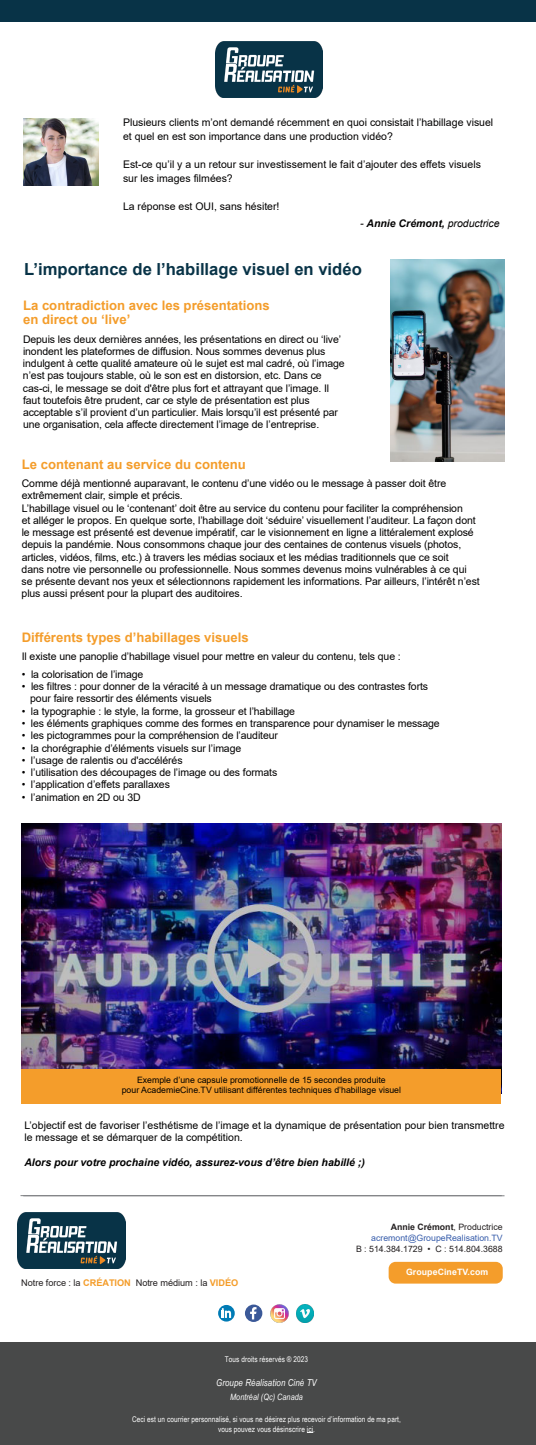
<style>
.page{position:relative;width:536px;height:1445px;background:#fff}
.page>*{position:absolute;margin:0;border:0;box-sizing:border-box;transform-origin:0 0}
.t1{font:700 16.62px "Arial";color:#083347}
.t2{font:700 13.12px/14px "Arial";color:#f49d2b}
.t3{font:10.5px/12.2px "Arial";letter-spacing:-.01em;color:#020001}
.t4{font:10.5px/12.2px "Arial";color:#000}
.t5{font:italic 700 10.5px "Arial";color:#000}
.t6{font:italic 700 10.5px "Arial";color:#020001}
.t7{font:italic 9.62px "Arial Narrow";letter-spacing:.01em;color:#fff}
.t8{font:9.19px "Arial";letter-spacing:-.005em;color:#231f20}
.t9{font:8.75px/10.5px "Arial";color:#000;text-align:center}
.t10{font:8.75px/11.4px "Arial";color:#365caa;text-align:right}
.t11{font:8.75px "Arial";color:#231f20}
.t12{font:italic 8.75px "Arial Narrow";letter-spacing:.01em;color:#fff}
.t13{font:700 8.75px "Arial";letter-spacing:.01em;color:#fff}
.t14{font:7.88px/9.5px "Arial Narrow";letter-spacing:.01em;color:#fff;text-align:center}
.s1{font-weight:400}
.s2{font-weight:700;color:#f49d2b}
.s3{font-weight:700;color:#231f20}
.s4{color:#231f20}
</style>
<div class="page">
<img style="left:22px;top:824px;width:479px;height:245px">
<div style="left:0;top:0;width:535px;height:22px;background:#083347"></div>
<img style="left:23px;top:119px;width:76px;height:66px">
<hr style="left:23px;top:1195px;width:481px;height:1px;background:#808285">
<img style="left:390px;top:260px;width:114px;height:202px">
<div style="left:22px;top:1069px;width:479px;height:35px;background:#f49d2b"></div>
<img style="left:18px;top:1212px;width:107px;height:56px">
<svg style="left:218px;top:1304px;width:17px;height:17px"></svg>
<svg style="left:222px;top:1307px;width:9px;height:10px"></svg>
<svg style="left:245px;top:1304px;width:17px;height:17px"></svg>
<svg style="left:250px;top:1306px;width:6px;height:13px"></svg>
<img style="left:270px;top:1304px;width:19px;height:19px">
<img style="left:296px;top:1304px;width:17px;height:17px">
<div style="left:388px;top:1261px;width:114px;height:22px;background:#f49d2b;border-radius:7px"></div>
<div style="left:0;top:1342px;width:535px;height:102px;background:#484949"></div>
<hr style="left:20px;top:1195px;width:481px;height:1px;background:#808285">
<img style="left:215px;top:41px;width:107px;height:57px">
<p class="t3" style="left:123px;top:115px;width:371px;line-height:14px">Plusieurs clients m’ont demandé récemment en quoi consistait l’habillage visuel et quel en est son importance dans une production vidéo?</p>
<p class="t3" style="left:123px;top:157px;width:359px;line-height:14px">Est-ce qu’il y a un retour sur investissement le fait d’ajouter des effets visuels sur les images filmées?</p>
<p class="t3" style="left:123px;top:200px;width:158px">La réponse est OUI, sans hésiter!</p>
<p class="t6" style="left:360px;top:217px;width:141px"><span class="s1">-</span> Annie Crémont, <span class="s1">productrice</span></p>
<h1 class="t1" style="left:24px;top:258px;width:339px">L’importance de l’habillage visuel en vidéo</h1>
<p class="t2" style="left:23px;top:299px;width:248px">La contradiction avec les présentations en direct ou ‘live’</p>
<p class="t3" style="left:23px;top:333px;width:323px">Depuis les deux dernières années, les présentations en direct ou ‘live’ inondent les plateformes de diffusion. Nous sommes devenus plus indulgent à cette qualité amateure où le sujet est mal cadré, où l’image n’est pas toujours stable, où le son est en distorsion, etc. Dans ce cas-ci, le message se doit d'être plus fort et attrayant que l’image. Il faut toutefois être prudent, car ce style de présentation est plus acceptable s’il provient d’un particulier. Mais lorsqu’il est présenté par une organisation, cela affecte directement l’image de l’entreprise.</p>
<p class="t2" style="left:22px;top:457px;width:225px">Le contenant au service du contenu</p>
<p class="t3" style="left:22px;top:477px;width:459px">Comme déjà mentionné auparavant, le contenu d’une vidéo ou le message à passer doit être extrêmement clair, simple et précis.<br>L’habillage visuel ou le ‘contenant’ doit être au service du contenu pour faciliter la compréhension<br>et alléger le propos. En quelque sorte, l’habillage doit ‘séduire’ visuellement l’auditeur. La façon dont le message est présenté est devenue impératif, car le visionnement en ligne a littéralement explosé depuis la pandémie. Nous consommons chaque jour des centaines de contenus visuels (photos, articles, vidéos, films, etc.) à travers les médias sociaux et les médias traditionnels que ce soit<br>dans notre vie personnelle ou professionnelle. Nous sommes devenus moins vulnérables à ce qui se présente devant nos yeux et sélectionnons rapidement les informations. Par ailleurs, l’intérêt n’est plus aussi présent pour la plupart des auditoires.</p>
<p class="t2" style="left:22px;top:630px;width:228px">Différents types d’habillages visuels</p>
<p class="t3" style="left:22px;top:650px;width:380px">Il existe une panoplie d’habillage visuel pour mettre en valeur du contenu, tels que :</p>
<p class="t3" style="left:22px;top:668px;width:123px">• la colorisation de l’image</p>
<p class="t3" style="left:30px;top:680px;width:399px;text-indent:-8px">• les filtres : pour donner de la véracité à un message dramatique ou des contrastes forts pour faire ressortir des éléments visuels</p>
<p class="t3" style="left:22px;top:705px;width:275px">• la typographie : le style, la forme, la grosseur et l’habillage</p>
<p class="t3" style="left:22px;top:717px;width:419px">• les éléments graphiques comme des formes en transparence pour dynamiser le message</p>
<p class="t3" style="left:22px;top:729px;width:258px">• les pictogrammes pour la compréhension de l’auditeur</p>
<p class="t3" style="left:22px;top:741px;width:221px">• la chorégraphie d’éléments visuels sur l’image</p>
<p class="t3" style="left:22px;top:754px;width:162px">• l’usage de ralentis ou d'accélérés</p>
<p class="t3" style="left:22px;top:766px;width:257px">• l’utilisation des découpages de l’image ou des formats</p>
<p class="t3" style="left:22px;top:778px;width:150px">• l’application d’effets parallaxes</p>
<p class="t3" style="left:22px;top:790px;width:121px">• l’animation en 2D ou 3D</p>
<p class="t9" style="left:122px;top:1074px;width:281px">Exemple d’une capsule promotionnelle de 15 secondes produite<br>pour AcademieCine.TV utilisant différentes techniques d’habillage visuel</p>
<p class="t4" style="left:24px;top:1119px;width:481px">L’objectif est de favoriser l’esthétisme de l’image et la dynamique de présentation pour bien transmettre le message et se démarquer de la compétition.</p>
<p class="t5" style="left:24px;top:1155px;width:342px">Alors pour votre prochaine vidéo, assurez-vous d’être bien habillé ;)</p>
<p class="t8" style="left:21px;top:1276px;width:218px">Notre force : la <span class="s2">CRÉATION</span> Notre médium : la <span class="s2">VIDÉO</span></p>
<p class="t10" style="left:371px;top:1220px;width:133px"><span class="s3">Annie Crémont</span><span class="s4">, Productrice </span>acremont@GroupeRealisation.TV</p>
<p class="t11" style="left:356px;top:1243px;width:148px">B : 514.384.1729 • C : 514.804.3688</p>
<p class="t13" style="left:406px;top:1266px;width:84px">GroupeCineTV.com</p>
<p class="t14" style="left:225px;top:1354px;width:85px">Tous droits réservés ® 2023</p>
<p class="t7" style="left:216px;top:1376px;width:102px">Groupe Réalisation Ciné TV</p>
<p class="t12" style="left:230px;top:1390px;width:74px">Montréal (Qc) Canada</p>
<p class="t14" style="left:132px;top:1414px;width:270px">Ceci est un courrier personnalisé, si vous ne désirez plus recevoir d’information de ma part, vous pouvez vous désinscrire ici.</p>
</div>
